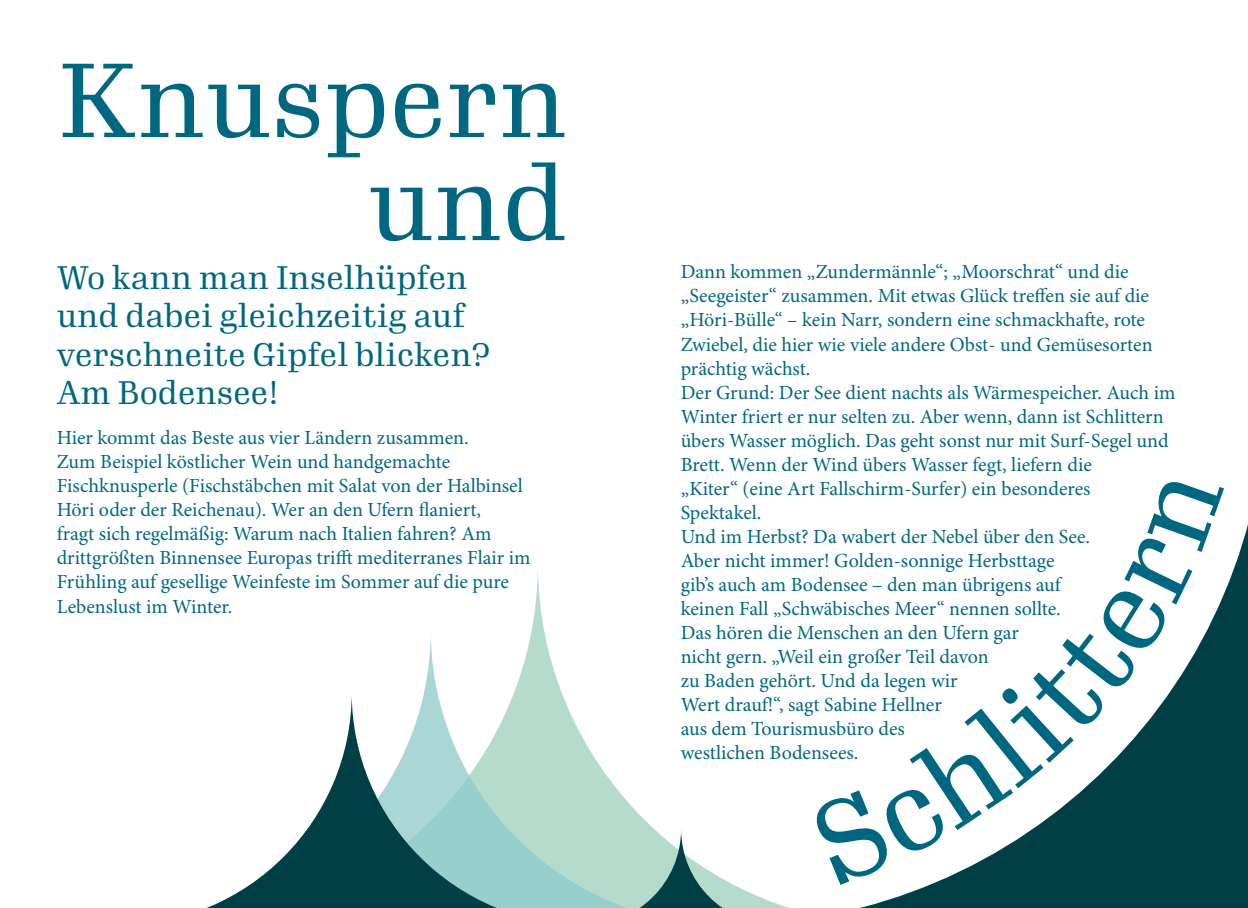
<style>
.page{position:relative;width:1248px;height:908px;background:#fff}
.page>*{position:absolute;margin:0;border:0;box-sizing:border-box;transform-origin:0 0}
.t1{font:103px/103px "Gimlet Text Narrow";color:#006780;text-align:right}
.t2{font:32px/38.4px "Gimlet Text Narrow";color:#006780}
.t3{font:20px/24px "Minion Pro";color:#006780}
</style>
<div class="page">
<svg style="left:514px;top:571px;width:92px;height:204px"></svg>
<svg style="left:584px;top:775px;width:69px;height:132px;fill:#b5dbcc"></svg>
<svg style="left:209px;top:692px;width:375px;height:215px"></svg>
<svg style="left:585px;top:828px;width:139px;height:79px"></svg>
<svg style="left:724px;top:488px;width:523px;height:419px"></svg>
<svg style="left:813px;top:482px;width:410px;height:402px"></svg>
<h1 class="t1" style="left:58px;top:43px;width:511px">Knuspern und</h1>
<h2 class="t2" style="left:57px;top:256px;width:434px">Wo kann man Inselhüpfen und dabei gleichzeitig auf verschneite Gipfel blicken?<br>Am Bodensee!</h2>
<p class="t3" style="left:57px;top:426px;width:475px">Hier kommt das Beste aus vier Ländern zusammen.<br>Zum Beispiel köstlicher Wein und handgemachte Fischknusperle (Fischstäbchen mit Salat von der Halbinsel Höri oder der Reichenau). Wer an den Ufern flaniert,<br>fragt sich regelmäßig: Warum nach Italien fahren? Am drittgrößten Binnensee Europas trifft mediterranes Flair im Frühling auf gesellige Weinfeste im Sommer auf die pure Lebenslust im Winter.</p>
<p class="t3" style="left:680px;top:261px;width:496px">Dann kommen „Zundermännle“; „Moorschrat“ und die „Seegeister“ zusammen. Mit etwas Glück treffen sie auf die „Höri-Bülle“ – kein Narr, sondern eine schmackhafte, rote Zwiebel, die hier wie viele andere Obst- und Gemüsesorten prächtig wächst.<br>Der Grund: Der See dient nachts als Wärmespeicher. Auch im Winter friert er nur selten zu. Aber wenn, dann ist Schlittern übers Wasser möglich. Das geht sonst nur mit Surf-Segel und Brett. Wenn der Wind übers Wasser fegt, liefern die<br>„Kiter“ (eine Art Fallschirm-Surfer) ein besonderes Spektakel.<br>Und im Herbst? Da wabert der Nebel über den See.<br>Aber nicht immer! Golden-sonnige Herbsttage<br>gib’s auch am Bodensee – den man übrigens auf<br>keinen Fall „Schwäbisches Meer“ nennen sollte.<br>Das hören die Menschen an den Ufern gar<br>nicht gern. „Weil ein großer Teil davon<br>zu Baden gehört. Und da legen wir<br>Wert drauf!“, sagt Sabine Hellner<br>aus dem Tourismusbüro des<br>westlichen Bodensees.</p>
</div>
